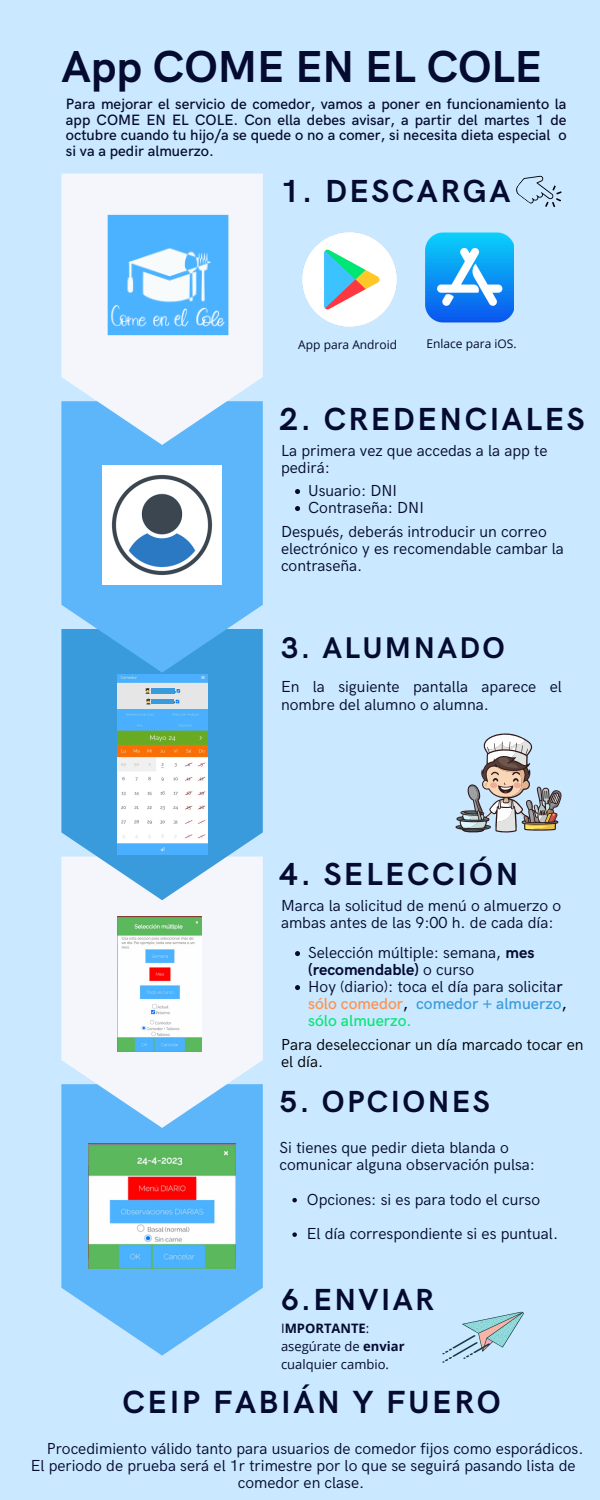
<style>
.page{position:relative;width:600px;height:1500px;background:#cae8ff}
.page>*{position:absolute;margin:0;border:0;box-sizing:border-box;transform-origin:0 0}
.t1{font:700 44.9px "HK Grotesk";color:#050a30}
.t2{font:700 32.1px "HK Grotesk";letter-spacing:.08em;color:#050a30}
.t3{font:700 32px "HK Grotesk";letter-spacing:.08em;color:#050a30}
.t4{font:700 30.6px "HK Grotesk";letter-spacing:.08em;color:#050a30}
.t5{font:700 30px "HK Grotesk";letter-spacing:.08em;color:#050a30}
.t6{font:16px/17px "HK Grotesk";color:#050a30}
.t7{font:16px/17px "HK Grotesk";color:#000}
.t8{font:500 15px/15.8px "HK Grotesk";color:#050a30;text-align:justify}
.t9{font:700 13px/18px "Open Sans";color:#050a30}
.t10{font:13px "Open Sans";color:#050a30}
.t11{font:12px "Open Sans";color:#050a30}
.s1{font-weight:700}
.s2{font-weight:500}
.s3{font-weight:500;color:#ff914d}
.s4{font-weight:500;color:#000}
.s5{font-weight:500;color:#3a9bdc}
.s6{font-weight:500;color:#07e676}
.s7{font-weight:400}
</style>
<div class="page">
<svg style="left:61px;top:1128px;width:202px;height:228px;fill:#5cb6f9"></svg>
<svg style="left:61px;top:900px;width:202px;height:228px;fill:#f4f6fc"></svg>
<svg style="left:61px;top:673px;width:202px;height:227px;fill:#3a9bdc"></svg>
<svg style="left:61px;top:445px;width:202px;height:228px;fill:#5cb6f9"></svg>
<svg style="left:61px;top:174px;width:202px;height:271px;fill:#f4f6fc"></svg>
<img style="left:103px;top:209px;width:127px;height:128px">
<img style="left:302px;top:232px;width:95px;height:95px">
<img style="left:425px;top:232px;width:89px;height:91px">
<img style="left:103px;top:465px;width:119px;height:119px">
<img style="left:117px;top:675px;width:90px;height:179px">
<div style="left:151px;top:689px;width:24px;height:5px;background:#3a9bdc"></div>
<div style="left:151px;top:699px;width:22px;height:5px;background:#3a9bdc"></div>
<img style="left:117px;top:916px;width:84px;height:135px">
<img style="left:89px;top:1144px;width:146px;height:125px">
<svg style="left:442px;top:1312px;width:82px;height:51px"></svg>
<svg style="left:455px;top:733px;width:107px;height:100px"></svg>
<svg style="left:516px;top:175px;width:46px;height:33px"></svg>
<svg style="left:295px;top:489px;width:5px;height:5px"></svg>
<svg style="left:295px;top:506px;width:5px;height:5px"></svg>
<svg style="left:295px;top:951px;width:5px;height:5px"></svg>
<svg style="left:295px;top:985px;width:5px;height:5px"></svg>
<svg style="left:292px;top:1198px;width:5px;height:4px"></svg>
<svg style="left:292px;top:1232px;width:5px;height:5px"></svg>
<p class="t1" style="left:61px;top:42px;width:482px">App COME EN EL COLE</p>
<h2 class="t8" style="left:66px;top:97px;width:502px">Para mejorar el servicio de comedor, vamos a poner en funcionamiento la app COME EN EL COLE. Con ella debes avisar, a partir del martes 1 de octubre cuando tu hijo/a se quede o no a comer, si necesita dieta especial o si va a pedir almuerzo.</h2>
<h2 class="t3" style="left:281px;top:173px;width:231px">1. DESCARGA</h2>
<p class="t11" style="left:298px;top:336px;width:100px">App para Android</p>
<p class="t11" style="left:427px;top:336px;width:92px">Enlace para iOS.</p>
<p class="t3" style="left:280px;top:401px;width:306px">2. CREDENCIALES</p>
<h4 class="t6" style="left:281px;top:442px;width:268px">La primera vez que accedas a la app te pedirá:</h4>
<p class="t6" style="left:308px;top:483px;width:90px">Usuario: DNI</p>
<p class="t6" style="left:308px;top:500px;width:117px">Contraseña: DNI</p>
<h4 class="t6" style="left:281px;top:523px;width:284px">Después, deberás introducir un correo electrónico y es recomendable cambar la contraseña.</h4>
<p class="t5" style="left:281px;top:631px;width:225px">3. ALUMNADO</p>
<h2 class="t6" style="left:281px;top:679px;width:282px">En la siguiente pantalla aparece el nombre del alumno o alumna.</h2>
<p class="t3" style="left:280px;top:857px;width:240px">4. SELECCIÓN</p>
<h4 class="t6" style="left:281px;top:898px;width:282px">Marca la solicitud de menú o almuerzo o ambas antes de las 9:00 h. de cada día:</h4>
<p class="t6" style="left:308px;top:945px;width:228px">Selección múltiple: semana, <span class="s1">mes (recomendable)</span> o curso</p>
<h2 class="t6" style="left:308px;top:979px;width:260px">Hoy (diario): toca el día para solicita<span class="s2">r </span><span class="s3">sólo comedor</span><span class="s4">,</span> <span class="s5">comedor + almuerzo</span><span class="s4">, </span><span class="s6">sólo almuerzo.</span></h2>
<h4 class="t7" style="left:281px;top:1036px;width:304px">Para deseleccionar un día marcado tocar en el día.</h4>
<p class="t4" style="left:280px;top:1085px;width:212px">5. OPCIONES</p>
<p class="t6" style="left:280px;top:1140px;width:257px">Si tienes que pedir dieta blanda o comunicar alguna observación pulsa:</p>
<p class="t6" style="left:307px;top:1191px;width:235px">Opciones: si es para todo el curso</p>
<p class="t6" style="left:307px;top:1226px;width:253px">El día correspondiente si es puntual.</p>
<h4 class="t4" style="left:281px;top:1282px;width:155px">6.ENVIAR</h4>
<h2 class="t9" style="left:281px;top:1319px;width:125px"><span class="s7">I</span>MPORTANTE<span class="s7">: asegúrate de</span> enviar</h2>
<p class="t10" style="left:281px;top:1355px;width:109px">cualquier cambio.</p>
<h2 class="t2" style="left:123px;top:1384px;width:380px">CEIP FABIÁN Y FUERO</h2>
<p class="t6" style="left:47px;top:1440px;width:538px">Procedimiento válido tanto para usuarios de comedor fijos como esporádicos.</p>
<p class="t6" style="left:31px;top:1458px;width:546px">El periodo de prueba será el 1r trimestre por lo que se seguirá pasando lista de</p>
<p class="t6" style="left:238px;top:1475px;width:128px">comedor en clase.</p>
</div>
